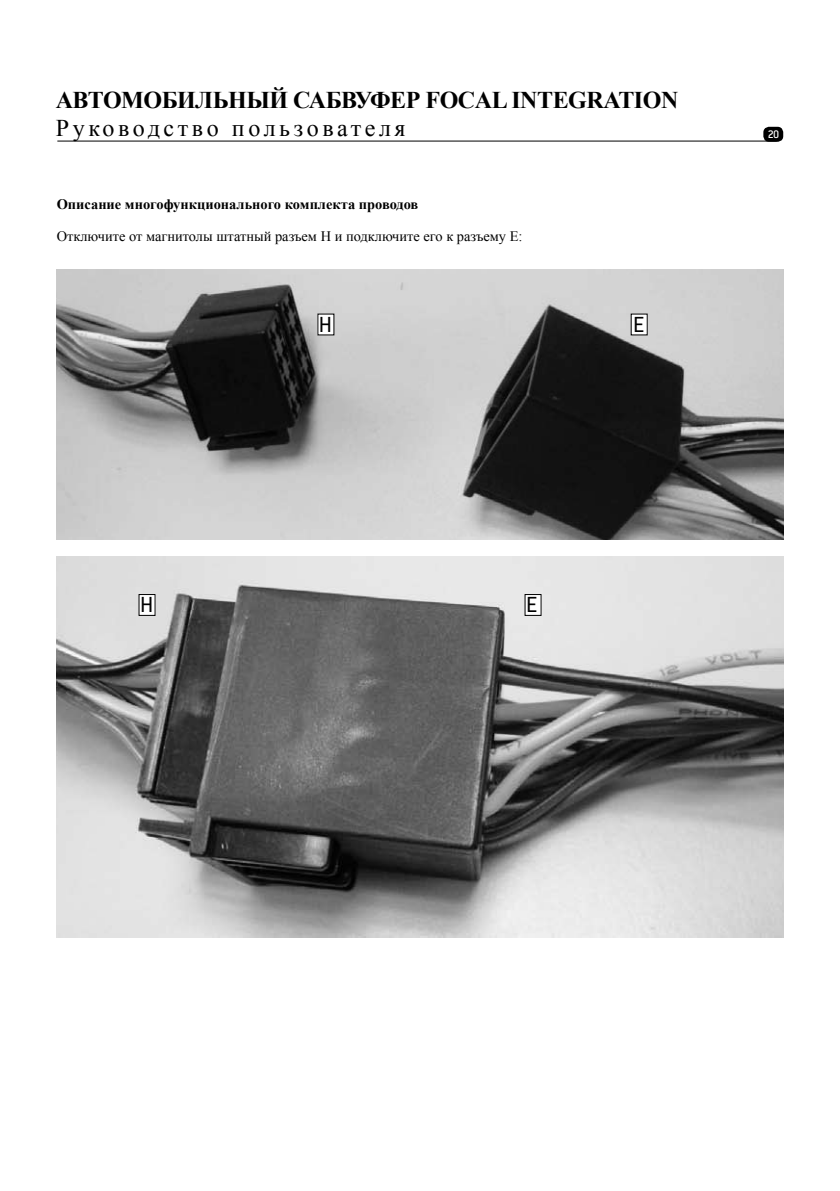
<style>
.page{position:relative;width:840px;height:1191px;background:#fff}
.page>*{position:absolute;margin:0;border:0;box-sizing:border-box;transform-origin:0 0}
.t1{font:700 24px "Times New Roman";letter-spacing:-.02em;color:#000}
.t2{font:24px "Times New Roman";letter-spacing:.15em;color:#000}
.t3{font:24px "Conduit ITC";color:#000}
.t4{font:14.4px "Times New Roman";color:#000}
.t5{font:700 14.4px "Times New Roman";color:#000}
.t6{font:500 12px "Conduit ITC";color:#fff}
</style>
<div class="page">
<img style="left:57px;top:270px;width:725px;height:270px">
<div style="left:318px;top:314px;width:16px;height:21px;background:#fff"></div>
<div style="left:630px;top:314px;width:16px;height:21px;background:#fff"></div>
<img style="left:57px;top:557px;width:725px;height:380px">
<div style="left:139px;top:594px;width:16px;height:21px;background:#fff"></div>
<div style="left:524px;top:594px;width:16px;height:21px;background:#fff"></div>
<hr style="left:57px;top:141px;width:719px;height:1px;background:#000">
<div style="left:763px;top:127px;width:19px;height:15px;background:#000;border-radius:6px"></div>
<h1 class="t1" style="left:56px;top:83px;width:623px">АВТОМОБИЛЬНЫЙ САБВУФЕР FOCAL INTEGRATION</h1>
<h1 class="t2" style="left:56px;top:112px;width:351px">Руководство пользователя</h1>
<p class="t6" style="left:767px;top:127px;width:13px">20</p>
<p class="t5" style="left:57px;top:194px;width:363px">Описание многофункционального комплекта проводов</p>
<p class="t4" style="left:57px;top:227px;width:467px">Отключите от магнитолы штатный разъем Н и подключите его к разъему Е:</p>
<h1 class="t3" style="left:319px;top:310px;width:15px">H</h1>
<h1 class="t3" style="left:632px;top:310px;width:13px">E</h1>
<h1 class="t3" style="left:140px;top:590px;width:15px">H</h1>
<h1 class="t3" style="left:526px;top:590px;width:13px">E</h1>
</div>
